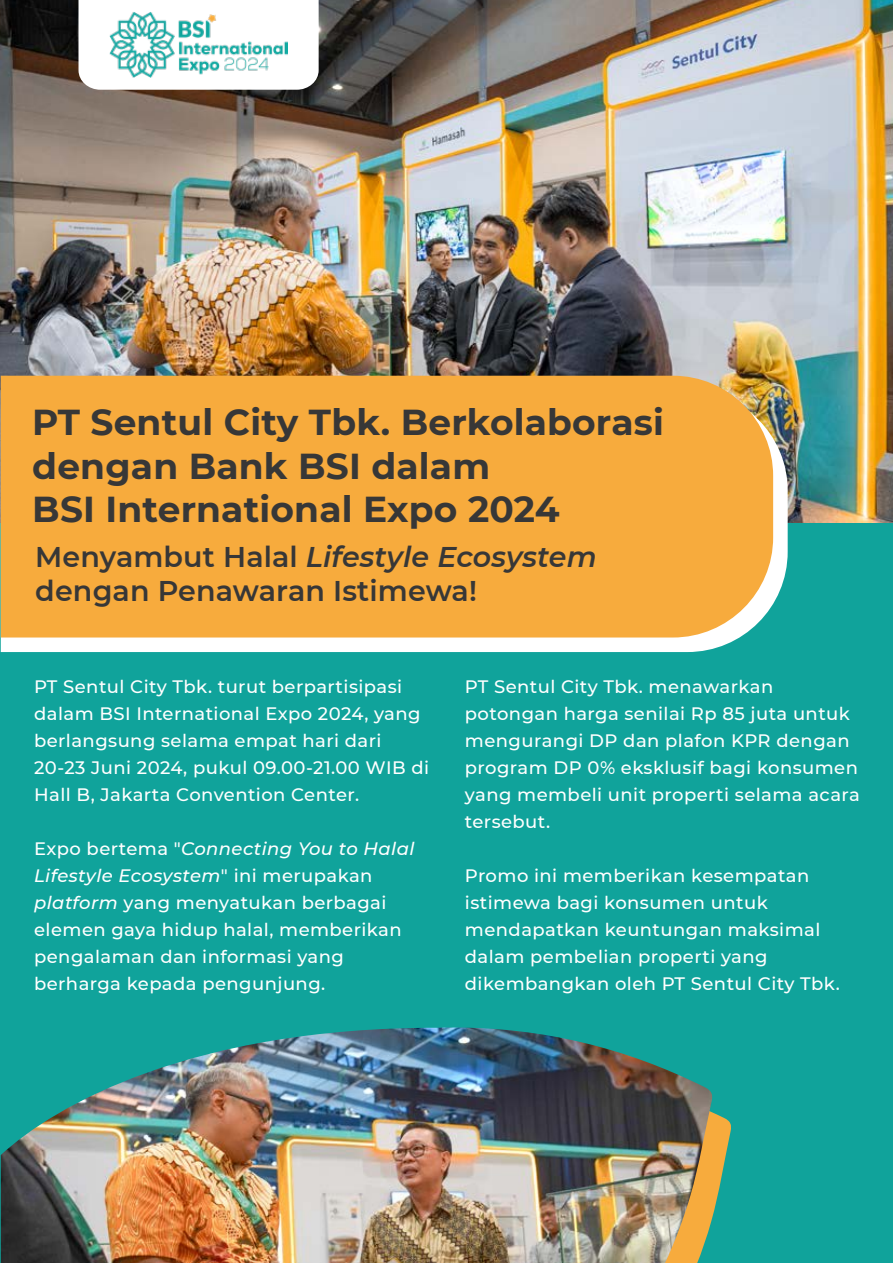
<style>
.page{position:relative;width:893px;height:1263px;background:#fff}
.page>*{position:absolute;margin:0;border:0;box-sizing:border-box;transform-origin:0 0}
.t1{font:700 36px/43.5px "Montserrat";letter-spacing:.005em;color:#373737}
.t2{font:600 28.5px/34.2px "Montserrat";letter-spacing:.005em;color:#373737}
.t3{font:500 18px/27px "Montserrat";letter-spacing:.025em;color:#fff}
.s1{font-style:italic}
</style>
<div class="page">
<div style="left:1px;top:317px;width:892px;height:946px;background:#10a39b"></div>
<svg style="left:713px;top:1112px;width:18px;height:103px;fill:#f7ab3d"></svg>
<img style="left:1px;top:0;width:892px;height:522px">
<svg style="left:79px;top:0;width:240px;height:90px"></svg>
<img style="left:109px;top:12px;width:179px;height:66px">
<svg style="left:1px;top:390px;width:787px;height:262px;background:#dbeae6"></svg>
<div style="left:1px;top:376px;width:772px;height:261px;background:#f7ab3d"></div>
<img style="left:1px;top:1027px;width:712px;height:236px">
<h1 class="t1" style="left:32px;top:399px;width:633px">PT Sentul City Tbk. Berkolaborasi dengan Bank BSI dalam<br>BSI International Expo 2024</h1>
<h2 class="t2" style="left:35px;top:538px;width:563px">Menyambut Halal <span class="s1">Lifestyle Ecosystem </span>dengan Penawaran Istimewa!</h2>
<p class="t3" style="left:34px;top:672px;width:396px">PT Sentul City Tbk. turut berpartisipasi dalam BSI International Expo 2024, yang berlangsung selama empat hari dari 20-23 Juni 2024, pukul 09.00-21.00 WIB di Hall B, Jakarta Convention Center.</p>
<p class="t3" style="left:34px;top:834px;width:382px">Expo bertema "<span class="s1">Connecting You to Halal Lifestyle Ecosystem</span>" ini merupakan <span class="s1">platform</span> yang menyatukan berbagai elemen gaya hidup halal, memberikan pengalaman dan informasi yang berharga kepada pengunjung.</p>
<p class="t3" style="left:465px;top:672px;width:397px">PT Sentul City Tbk. menawarkan potongan harga senilai Rp 85 juta untuk mengurangi DP dan plafon KPR dengan program DP 0% eksklusif bagi konsumen yang membeli unit properti selama acara tersebut.</p>
<p class="t3" style="left:465px;top:861px;width:376px">Promo ini memberikan kesempatan istimewa bagi konsumen untuk mendapatkan keuntungan maksimal dalam pembelian properti yang dikembangkan oleh PT Sentul City Tbk.</p>
</div>
